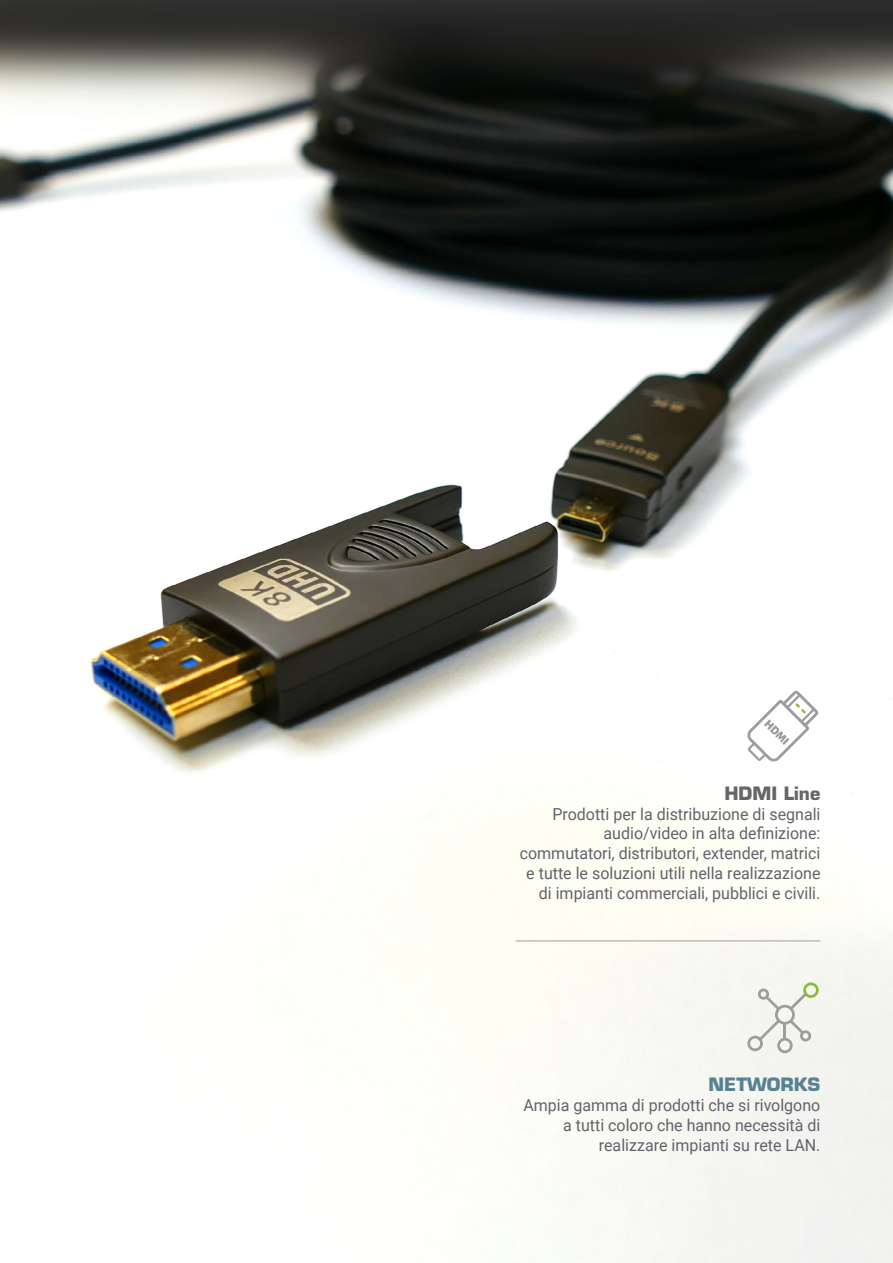
<style>
.page{position:relative;width:893px;height:1263px;background:#fff}
.page>*{position:absolute;margin:0;border:0;box-sizing:border-box;transform-origin:0 0}
.t1{font:700 18px "Eurostile LT Std";color:#666}
.t2{font:700 18px "Eurostile LT Std";color:#588192}
.t3{font:16.5px/19.8px "Roboto";color:#62626c;text-align:right}
</style>
<div class="page">
<img style="left:0;top:0;width:893px;height:1263px">
<svg style="left:747px;top:690px;width:71px;height:72px"></svg>
<svg style="left:747px;top:982px;width:72px;height:71px"></svg>
<hr style="left:516px;top:940px;width:304px;height:2px;background:#808080">
<p class="t1" style="left:724px;top:782px;width:97px">HDMI Line</p>
<p class="t3" style="left:520px;top:803px;width:302px">Prodotti per la distribuzione di segnali audio/video in alta definizione: commutatori, distributori, extender, matrici e tutte le soluzioni utili nella realizzazione di impianti commerciali, pubblici e civili.</p>
<p class="t2" style="left:708px;top:1074px;width:113px">NETWORKS</p>
<p class="t3" style="left:523px;top:1095px;width:298px">Ampia gamma di prodotti che si rivolgono a tutti coloro che hanno necessità di realizzare impianti su rete LAN.</p>
</div>
